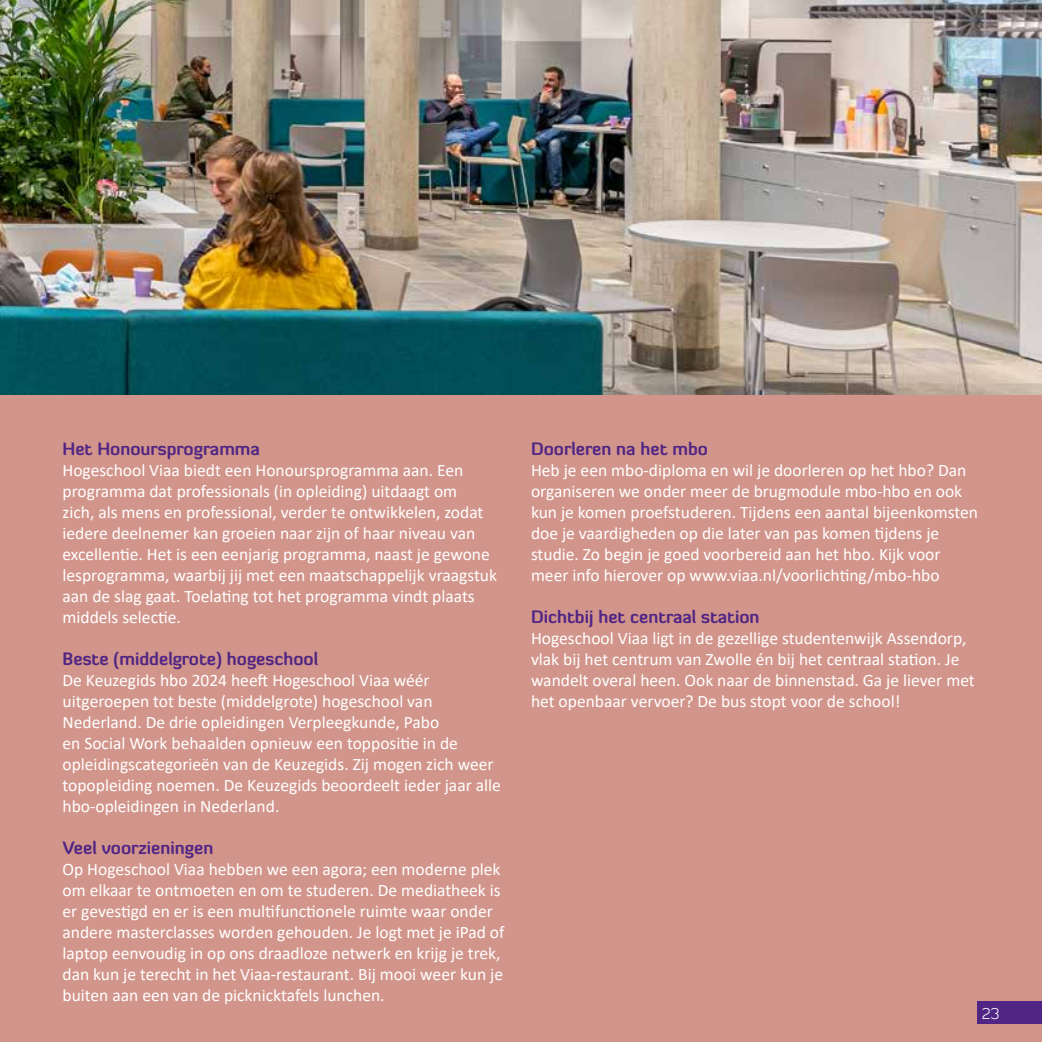
<style>
.page{position:relative;width:1042px;height:1042px;background:#d2958b}
.page>*{position:absolute;margin:0;border:0;box-sizing:border-box;transform-origin:0 0}
.t1{font:17.5px/21px "Calibri";color:#fff}
.t2{font:700 17.5px "Diavlo";color:#502583}
.t3{font:300 15.75px "Diavlo";color:#fff}
</style>
<div class="page">
<img style="left:0;top:0;width:1042px;height:394px">
<div style="left:977px;top:1002px;width:65px;height:22px;background:#502583"></div>
<p class="t2" style="left:63px;top:437px;width:199px">Het Honoursprogramma</p>
<p class="t1" style="left:63px;top:459px;width:436px">Hogeschool Viaa biedt een Honoursprogramma aan. Een programma dat professionals (in opleiding) uitdaagt om<br>zich, als mens en professional, verder te ontwikkelen, zodat iedere deelnemer kan groeien naar zijn of haar niveau van excellentie. Het is een eenjarig programma, naast je gewone lesprogramma, waarbij jij met een maatschappelijk vraagstuk aan de slag gaat. Toelating tot het programma vindt plaats middels selectie.</p>
<p class="t2" style="left:63px;top:647px;width:257px">Beste (middelgrote) hogeschool</p>
<p class="t1" style="left:63px;top:669px;width:440px">De Keuzegids hbo 2024 heeft Hogeschool Viaa wéér uitgeroepen tot beste (middelgrote) hogeschool van Nederland. De drie opleidingen Verpleegkunde, Pabo<br>en Social Work behaalden opnieuw een toppositie in de opleidingscategorieën van de Keuzegids. Zij mogen zich weer topopleiding noemen. De Keuzegids beoordeelt ieder jaar alle hbo-opleidingen in Nederland.</p>
<p class="t2" style="left:63px;top:836px;width:152px">Veel voorzieningen</p>
<p class="t1" style="left:63px;top:858px;width:443px">Op Hogeschool Viaa hebben we een agora; een moderne plek om elkaar te ontmoeten en om te studeren. De mediatheek is er gevestigd en er is een multifunctionele ruimte waar onder andere masterclasses worden gehouden. Je logt met je iPad of laptop eenvoudig in op ons draadloze netwerk en krijg je trek, dan kun je terecht in het Viaa-restaurant. Bij mooi weer kun je buiten aan een van de picknicktafels lunchen.</p>
<p class="t2" style="left:531px;top:437px;width:179px">Doorleren na het mbo</p>
<p class="t1" style="left:531px;top:459px;width:448px">Heb je een mbo-diploma en wil je doorleren op het hbo? Dan organiseren we onder meer de brugmodule mbo-hbo en ook kun je komen proefstuderen. Tijdens een aantal bijeenkomsten doe je vaardigheden op die later van pas komen tijdens je studie. Zo begin je goed voorbereid aan het hbo. Kijk voor meer info hierover op www.viaa.nl/voorlichting/mbo-hbo</p>
<p class="t2" style="left:531px;top:605px;width:230px">Dichtbij het centraal station</p>
<p class="t1" style="left:531px;top:627px;width:445px">Hogeschool Viaa ligt in de gezellige studentenwijk Assendorp, vlak bij het centrum van Zwolle én bij het centraal station. Je wandelt overal heen. Ook naar de binnenstad. Ga je liever met het openbaar vervoer? De bus stopt voor de school!</p>
<p class="t3" style="left:981px;top:1003px;width:19px">23</p>
</div>
